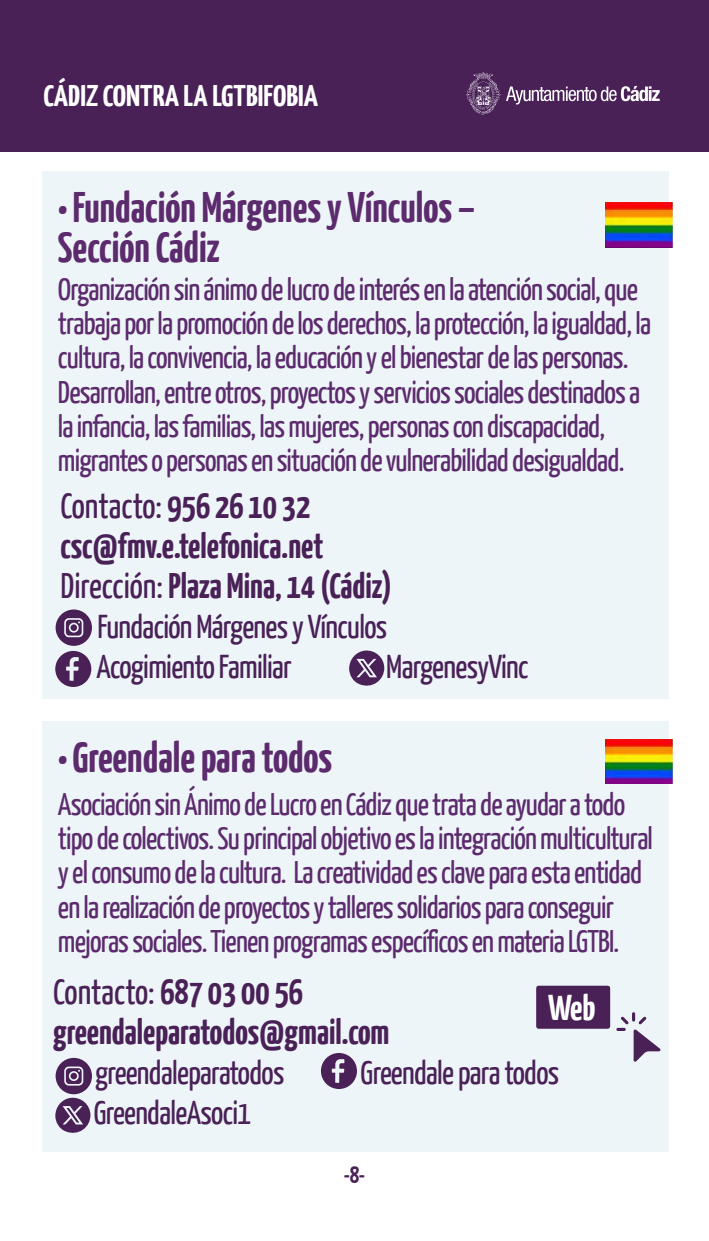
<style>
.page{position:relative;width:709px;height:1241px;background:#fff}
.page>*{position:absolute;margin:0;border:0;box-sizing:border-box;transform-origin:0 0}
.t1{font:700 42.62px/39.8px "Yanone Kaffeesatz";color:#5c2b6d}
.t2{font:700 35.75px "Yanone Kaffeesatz";color:#fff}
.t3{font:700 35.5px/40.1px "Yanone Kaffeesatz";color:#492157}
.t4{font:33px/40.1px "Yanone Kaffeesatz";letter-spacing:-.02em;color:#492157}
.t5{font:31.25px/34.2px "Yanone Kaffeesatz";letter-spacing:-.025em;color:#5c2b6d}
.t6{font:700 29.88px "Yanone Kaffeesatz";color:#fff;scale:1.09 1}
.t7{font:700 23.75px "Yanone Kaffeesatz";color:#492157}
.s1{font-weight:400}
</style>
<div class="page">
<div style="left:42px;top:171px;width:627px;height:527px;background:#eef5f8"></div>
<div style="left:42px;top:721px;width:627px;height:430px;background:#eef5f8"></div>
<div style="left:0;top:0;width:709px;height:151px;background:#492157"></div>
<svg style="left:506px;top:86px;width:153px;height:18px"></svg>
<svg style="left:466px;top:72px;width:34px;height:42px"></svg>
<div style="left:536px;top:985px;width:74px;height:43px;background:#492157;border-radius:3px"></div>
<svg style="left:616px;top:1012px;width:44px;height:49px"></svg>
<svg style="left:55px;top:609px;width:37px;height:78px"></svg>
<svg style="left:321px;top:1053px;width:36px;height:35px"></svg>
<svg style="left:349px;top:650px;width:35px;height:36px"></svg>
<svg style="left:55px;top:1057px;width:37px;height:76px"></svg>
<img style="left:605px;top:739px;width:67px;height:44px">
<img style="left:605px;top:202px;width:67px;height:45px">
<p class="t6" style="left:43px;top:77px;width:253px">CÁDIZ CONTRA LA LGTBIFOBIA</p>
<h1 class="t1" style="left:58px;top:186px;width:419px">• Fundación Márgenes y Vínculos –<br>Sección Cádiz</h1>
<p class="t5" style="left:58px;top:271px;width:594px">Organización sin ánimo de lucro de interés en la atención social, que trabaja por la promoción de los derechos, la protección, la igualdad, la cultura, la convivencia, la educación y el bienestar de las personas.<br>Desarrollan, entre otros, proyectos y servicios sociales destinados a la infancia, las familias, las mujeres, personas con discapacidad, migrantes o personas en situación de vulnerabilidad desigualdad.</p>
<p class="t3" style="left:60px;top:485px;width:333px"><span class="s1">Contacto:</span> 956 26 10 32 csc@fmv.e.telefonica.net<br><span class="s1">Dirección:</span> Plaza Mina, 14 (Cádiz)</p>
<p class="t4" style="left:97px;top:605px;width:292px;text-indent:-36px">. Fundación Márgenes y Vínculos<br>Acogimiento Familiar</p>
<p class="t4" style="left:386px;top:646px;width:144px">MargenesyVinc</p>
<h1 class="t1" style="left:58px;top:736px;width:276px">• Greendale para todos</h1>
<p class="t5" style="left:58px;top:786px;width:596px">Asociación sin Ánimo de Lucro en Cádiz que trata de ayudar a todo tipo de colectivos. Su principal objetivo es la integración multicultural y el consumo de la cultura. La creatividad es clave para esta entidad en la realización de proyectos y talleres solidarios para conseguir mejoras sociales. Tienen programas específicos en materia LGTBI.</p>
<p class="t3" style="left:53px;top:970px;width:338px"><span class="s1">Contacto:</span> 687 03 00 56 greendaleparatodos@gmail.com</p>
<p class="t4" style="left:95px;top:1051px;width:191px">greendaleparatodos</p>
<p class="t4" style="left:360px;top:1051px;width:200px">Greendale para todos</p>
<p class="t4" style="left:94px;top:1091px;width:159px">GreendaleAsoci1</p>
<p class="t2" style="left:548px;top:985px;width:49px">Web</p>
<p class="t7" style="left:344px;top:1160px;width:23px">-8-</p>
</div>
